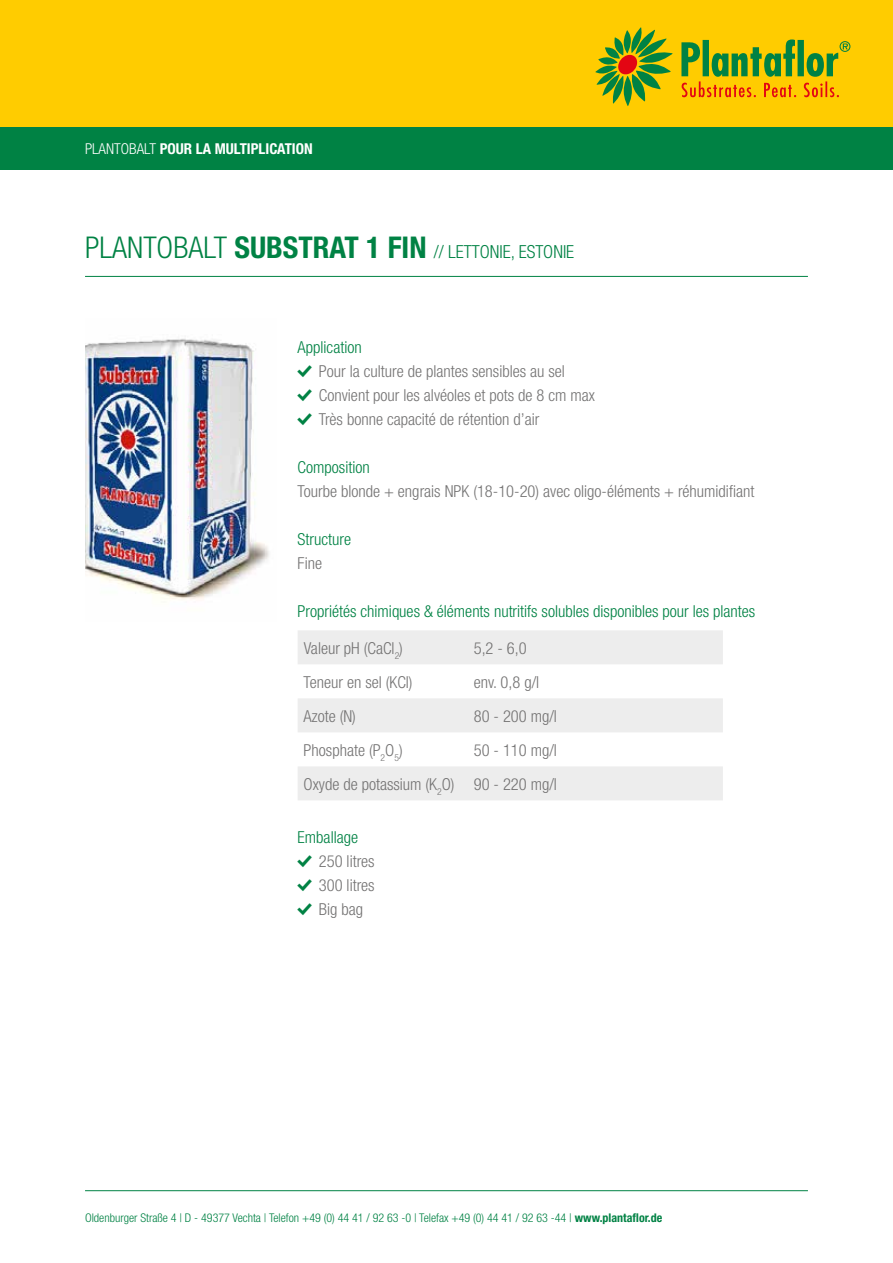
<style>
.page{position:relative;width:893px;height:1263px;background:#fff}
.page>*{position:absolute;margin:0;border:0;box-sizing:border-box;transform-origin:0 0}
.t1{font:300 condensed 18px "Helvetica Neue";color:#008244}
.t2{font:300 condensed 16.5px/24px "Helvetica Neue";color:#747373}
.t3{font:300 condensed 16.5px "Helvetica Neue";color:#008244}
.t4{font:700 condensed 15px "Helvetica Neue";color:#fff}
.t5{font:300 condensed 12px "Helvetica Neue";color:#008244}
.s1{font-weight:300}
.s2{font-size:30px}
.s3{font-weight:700;font-size:30px}
.s4{font-weight:700}
</style>
<div class="page">
<div style="left:0;top:0;width:893px;height:128px;background:#fc0"></div>
<svg style="left:595px;top:27px;width:78px;height:79px"></svg>
<svg style="left:681px;top:39px;width:169px;height:58px"></svg>
<div style="left:0;top:128px;width:893px;height:42px;background:#008244"></div>
<hr style="left:85px;top:1190px;width:723px;height:1px;background:#008244">
<hr style="left:85px;top:276px;width:723px;height:1px;background:#008244">
<img style="left:85px;top:338px;width:184px;height:262px">
<svg style="left:298px;top:630px;width:425px;height:170px;fill:#ededed"></svg>
<p class="t4" style="left:85px;top:140px;width:229px"><span class="s1">PLANTOBALT</span> POUR LA MULTIPLICATION</p>
<p class="t1" style="left:85px;top:241px;width:491px"><span class="s2">PLANTOBALT</span> <span class="s3">SUBSTRAT 1 FIN</span> // LETTONIE, ESTONIE</p>
<p class="t3" style="left:298px;top:338px;width:66px">Application</p>
<p class="t2" style="left:319px;top:359px;width:278px">Pour la culture de plantes sensibles au sel<br>Convient pour les alvéoles et pots de 8 cm max<br>Très bonne capacité de rétention d’air</p>
<p class="t3" style="left:298px;top:458px;width:74px">Composition</p>
<p class="t2" style="left:298px;top:479px;width:458px">Tourbe blonde + engrais NPK (18-10-20) avec oligo-éléments + réhumidifiant</p>
<p class="t3" style="left:298px;top:530px;width:55px">Structure</p>
<p class="t2" style="left:298px;top:551px;width:26px">Fine</p>
<p class="t3" style="left:298px;top:602px;width:459px">Propriétés chimiques &amp; éléments nutritifs solubles disponibles pour les plantes</p>
<p class="t2" style="left:304px;top:636px;width:101px">Valeur pH (CaCl<sub>2</sub>)</p>
<p class="t2" style="left:474px;top:636px;width:55px">5,2 - 6,0</p>
<p class="t2" style="left:304px;top:670px;width:110px">Teneur en sel (KCl)</p>
<p class="t2" style="left:474px;top:670px;width:67px">env. 0,8 g/l</p>
<p class="t2" style="left:304px;top:704px;width:54px">Azote (N)</p>
<p class="t2" style="left:474px;top:704px;width:85px">80 - 200 mg/l</p>
<p class="t2" style="left:304px;top:738px;width:101px">Phosphate (P<sub>2</sub>O<sub>5</sub>)</p>
<p class="t2" style="left:304px;top:733px;width:255px;line-height:34px;text-align:right">50 - 110 mg/l<br>Oxyde de potassium (K<sub>2</sub>O) 90 - 220 mg/l</p>
<p class="t3" style="left:298px;top:828px;width:62px">Emballage</p>
<p class="t2" style="left:319px;top:849px;width:57px;text-align:justify">250 litres 300 litres Big bag</p>
<p class="t5" style="left:85px;top:1210px;width:579px">Oldenburger Straße 4 | D - 49377 Vechta | Telefon +49 (0) 44 41 / 92 63 -0 | Telefax +49 (0) 44 41 / 92 63 -44 | <span class="s4">www.plantaflor.de</span></p>
</div>
